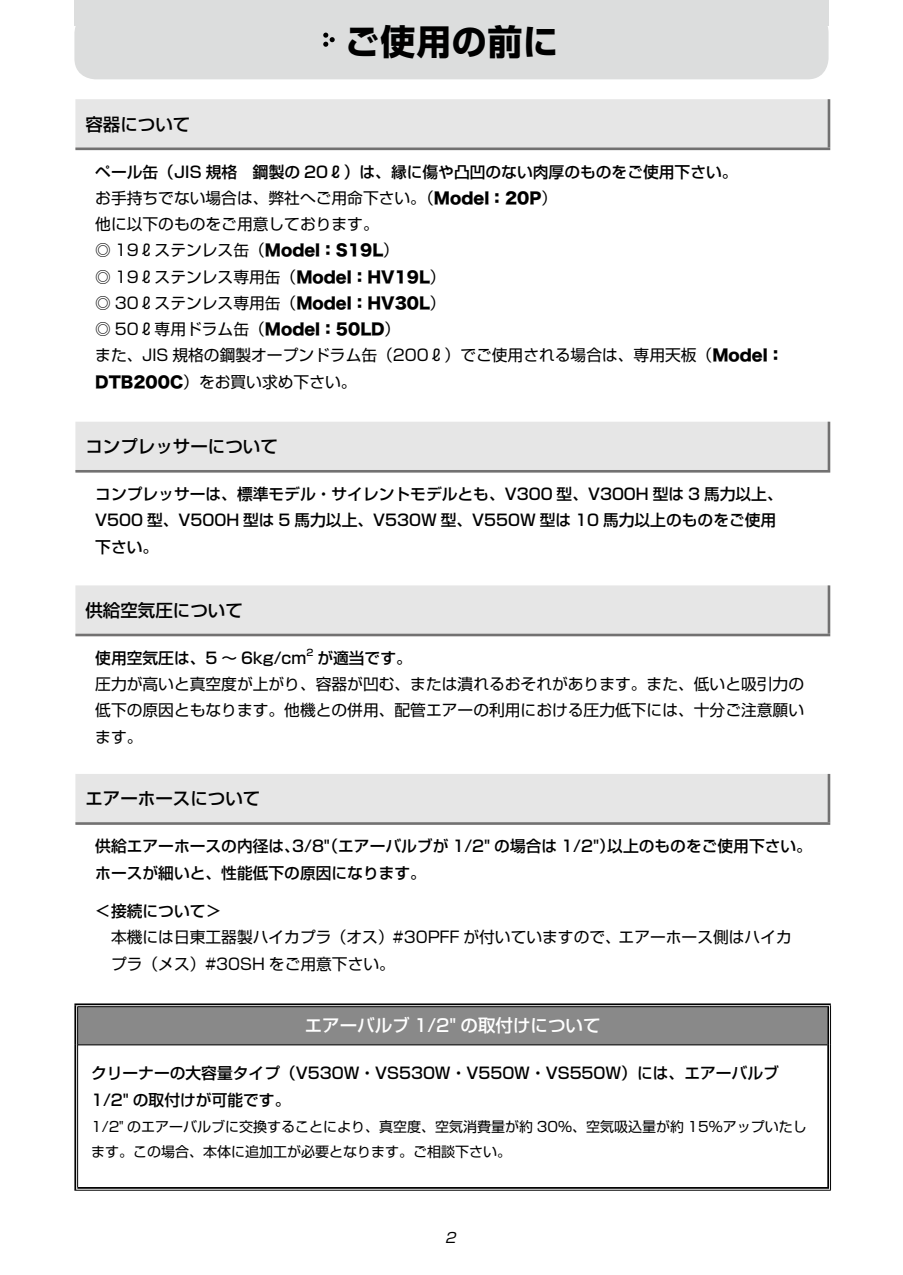
<style>
.page{position:relative;width:903px;height:1275px;background:#fff}
.page>*{position:absolute;margin:0;border:0;box-sizing:border-box;transform-origin:0 0}
.t1{font:700 35px "Shin Go Pro";letter-spacing:.02em;color:#000}
.t2{font:500 17.5px "Shin Go Pro";color:#000}
.t3{font:500 17.5px "Shin Go Pro";color:#fff}
.t4{font:15.75px/26.2px "Shin Go Pro";color:#000}
.t5{font:500 15.75px/26.2px "Shin Go Pro";color:#000}
.t6{font:14px/24.5px "Shin Go Pro";color:#000}
.t7{font:italic 14px "Shin Go Pro";color:#000}
.t8{font:500 9.1px "Shin Go Pro";color:#000}
.s1{font-weight:500}
.s2{font-family:"Hira Kaku Std W8"}
</style>
<div class="page">
<svg style="left:75px;top:99px;width:754px;height:723px"></svg>
<hr style="left:828px;top:99px;width:2px;height:49px;background:#727171">
<hr style="left:75px;top:148px;width:755px;height:2px;background:#727171">
<hr style="left:828px;top:422px;width:2px;height:48px;background:#727171">
<hr style="left:75px;top:470px;width:755px;height:3px;background:#727171">
<hr style="left:828px;top:585px;width:2px;height:49px;background:#727171">
<hr style="left:75px;top:634px;width:755px;height:2px;background:#727171">
<hr style="left:828px;top:774px;width:2px;height:48px;background:#727171">
<hr style="left:75px;top:822px;width:755px;height:3px;background:#727171">
<div style="left:74px;top:0;width:754px;height:26px;background:#dcdddd"></div>
<div style="left:74px;top:12px;width:754px;height:67px;background:#dcdddd;border-radius:21px"></div>
<svg style="left:323px;top:33px;width:12px;height:14px"></svg>
<div style="left:76px;top:1005px;width:753px;height:40px;background:#898989"></div>
<hr style="left:74px;top:1003px;width:757px;height:4px;background:#c9c9c9">
<hr style="left:74px;top:1007px;width:4px;height:38px;background:#d3d3d3">
<hr style="left:827px;top:1007px;width:4px;height:38px;background:#e9e9e9">
<hr style="left:74px;top:1045px;width:4px;height:142px;background:#d3d3d3">
<hr style="left:827px;top:1045px;width:4px;height:142px;background:#e9e9e9">
<hr style="left:78px;top:1044px;width:749px;height:1px;background:#000">
<hr style="left:74px;top:1003px;width:757px;height:2px;background:#000">
<hr style="left:77px;top:1006px;width:752px;height:1px;background:#000">
<hr style="left:74px;top:1005px;width:2px;height:40px;background:#000">
<hr style="left:77px;top:1007px;width:1px;height:38px;background:#000">
<hr style="left:827px;top:1007px;width:2px;height:38px;background:#000">
<hr style="left:830px;top:1005px;width:1px;height:40px;background:#000">
<hr style="left:74px;top:1045px;width:2px;height:145px;background:#000">
<hr style="left:77px;top:1045px;width:1px;height:142px;background:#000">
<hr style="left:827px;top:1045px;width:2px;height:142px;background:#000">
<hr style="left:830px;top:1045px;width:1px;height:145px;background:#000">
<hr style="left:77px;top:1187px;width:752px;height:2px;background:#000">
<hr style="left:74px;top:1190px;width:757px;height:1px;background:#000">
<h1 class="t1" style="left:345px;top:14px;width:215px">ご使用の前に</h1>
<p class="t2" style="left:85px;top:110px;width:107px">容器について</p>
<p class="t4" style="left:95px;top:157px;width:690px"><span class="s1">ペール缶（JIS 規格　鋼製の 20ℓ）は、縁に傷や凸凹のない肉厚のものをご使用下さい。<br></span>お手持ちでない場合は、弊社へご用命下さい。（<span class="s2">Model：20P</span>）<br>他に以下のものをご用意しております。<br>◎ 19ℓステンレス缶（<span class="s2">Model：S19L</span>）　　<br>◎ 19ℓステンレス専用缶（<span class="s2">Model：HV19L</span>）<br>◎ 30ℓステンレス専用缶（<span class="s2">Model：HV30L</span>）　<br>◎ 50ℓ専用ドラム缶（<span class="s2">Model：50LD</span>）<br>また、JIS 規格の鋼製オープンドラム缶（200ℓ）でご使用される場合は、専用天板（<span class="s2">Model：DTB200C</span>）をお買い求め下さい。</p>
<p class="t2" style="left:85px;top:432px;width:194px">コンプレッサーについて</p>
<p class="t5" style="left:95px;top:479px;width:689px">コンプレッサーは、標準モデル・サイレントモデルとも、V300 型、V300H 型は 3 馬力以上、<br>V500 型、V500H 型は 5 馬力以上、V530W 型、V550W 型は 10 馬力以上のものをご使用下さい。</p>
<p class="t2" style="left:85px;top:596px;width:159px">供給空気圧について</p>
<p class="t5" style="left:95px;top:643px;width:213px">使用空気圧は、5 〜 6kg/cm</p>
<p class="t8" style="left:306px;top:645px;width:8px">2</p>
<p class="t5" style="left:317px;top:643px;width:96px">が適当です。</p>
<p class="t4" style="left:95px;top:669px;width:710px;text-align:justify">圧力が高いと真空度が上がり、容器が凹む、または潰れるおそれがあります。また、低いと吸引力の低下の原因ともなります。他機との併用、配管エアーの利用における圧力低下には、十分ご注意願います。</p>
<p class="t2" style="left:85px;top:784px;width:177px">エアーホースについて</p>
<p class="t5" style="left:95px;top:831px;width:718px">供給エアーホースの内径は、3/8"（エアーバルブが 1/2" の場合は 1/2"）以上のものをご使用下さい。ホースが細いと、性能低下の原因になります。</p>
<p class="t5" style="left:95px;top:896px;width:127px">＜接続について＞</p>
<p class="t4" style="left:95px;top:922px;width:698px">　本機には日東工器製ハイカプラ（オス）#30PFF が付いていますので、エアーホース側はハイカ　プラ（メス）#30SH をご用意下さい。</p>
<p class="t3" style="left:305px;top:1011px;width:297px">エアーバルブ 1/2" の取付けについて</p>
<p class="t5" style="left:91px;top:1057px;width:689px;line-height:27.7px">クリーナーの大容量タイプ（V530W・VS530W・V550W・VS550W）には、エアーバルブ<br>1/2" の取付けが可能です。</p>
<p class="t6" style="left:91px;top:1113px;width:717px">1/2" のエアーバルブに交換することにより、真空度、空気消費量が約 30％、空気吸込量が約 15％アップいたします。この場合、本体に追加工が必要となります。ご相談下さい。</p>
<p class="t7" style="left:445px;top:1226px;width:16px">2</p>
</div>
